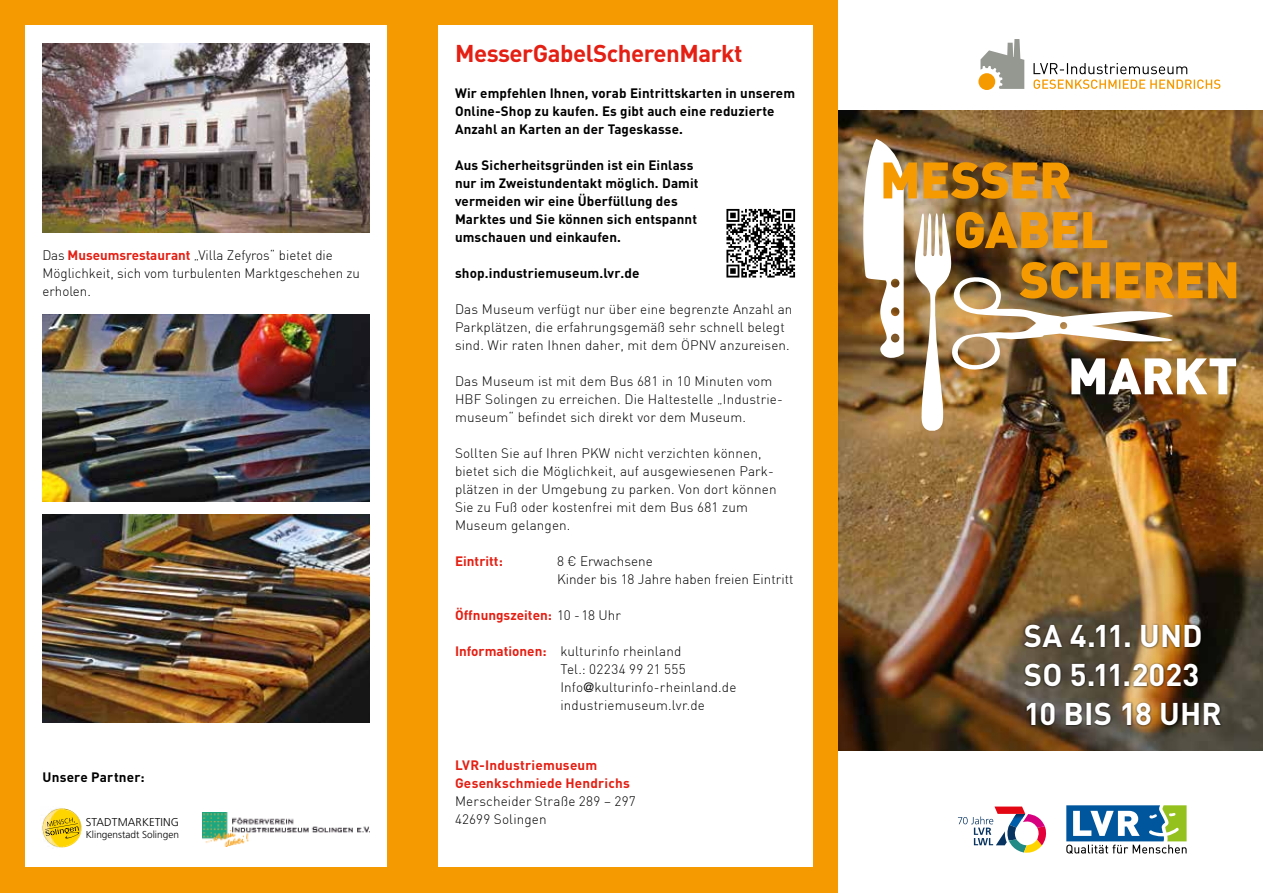
<style>
.page{position:relative;width:1263px;height:893px;background:#fff}
.page>*{position:absolute;margin:0;border:0;box-sizing:border-box;transform-origin:0 0}
.t1{font:700 31.05px/38.8px "DINOT";color:#fff}
.t2{font:700 24px "DINOT";letter-spacing:-.02em;color:#e41f13}
.t3{font:300 13.5px/18px "DIN";letter-spacing:.01em;color:#000}
.t4{font:700 13.5px/18px "DINOT";letter-spacing:.01em;color:#000}
.t5{font:700 13.5px/18px "DINOT";letter-spacing:.01em;color:#e41f13}
.t6{font:700 13.5px "DIN";letter-spacing:.01em;color:#000}
.t7{font:300 11.4px "Frutiger";letter-spacing:.01em;color:#000}
.t8{font:300 10.05px "Frutiger";color:#000}
.s1{font-family:"DINOT";font-weight:700;color:#e41f13}
.s2{font-family:"DIN";font-weight:300;color:#000}
.s3{font-family:"Frutiger"}
</style>
<div class="page">
<img style="left:838px;top:111px;width:425px;height:640px">
<svg style="left:978px;top:73px;width:17px;height:17px"></svg>
<svg style="left:980px;top:39px;width:44px;height:50px"></svg>
<svg style="left:1033px;top:63px;width:187px;height:26px"></svg>
<svg style="left:1186px;top:805px;width:1px;height:49px"></svg>
<svg style="left:1066px;top:805px;width:120px;height:49px"></svg>
<div style="left:0;top:0;width:838px;height:893px;background:#f59a00"></div>
<div style="left:438px;top:26px;width:374px;height:841px;background:#fff"></div>
<div style="left:26px;top:26px;width:361px;height:841px;background:#fff"></div>
<img style="left:43px;top:314px;width:327px;height:188px">
<img style="left:43px;top:44px;width:327px;height:189px">
<img style="left:43px;top:514px;width:327px;height:209px">
<img style="left:202px;top:813px;width:168px;height:33px">
<svg style="left:42px;top:808px;width:40px;height:40px"></svg>
<div style="left:1022px;top:623px;width:201px;height:105px;background:#000;opacity:.75"></div>
<img style="left:863px;top:139px;width:373px;height:292px">
<svg style="left:958px;top:806px;width:89px;height:47px"></svg>
<div style="left:725px;top:207px;width:72px;height:72px;background:linear-gradient(to bottom,#f2f2f2,#f6f6f6)"></div>
<svg style="left:726px;top:209px;width:69px;height:69px"></svg>
<p class="t3" style="left:43px;top:246px;width:319px">Das <span class="s1">Museumsrestaurant</span> „Villa Zefyros“ bietet die<br>Möglichkeit, sich vom turbulenten Marktgeschehen zu erholen.</p>
<p class="t4" style="left:43px;top:767px;width:104px">Unsere Partner:</p>
<p class="t7" style="left:86px;top:815px;width:95px">STADTMARKETING</p>
<p class="t8" style="left:86px;top:828px;width:95px">Klingenstadt Solingen</p>
<h2 class="t2" style="left:455px;top:37px;width:289px">MesserGabelScherenMarkt</h2>
<p class="t4" style="left:455px;top:83px;width:342px">Wir empfehlen Ihnen, vorab Eintrittskarten in unserem<br>Online-Shop zu kaufen. Es gibt auch eine reduzierte<br>Anzahl an Karten an der Tageskasse.</p>
<p class="t4" style="left:455px;top:155px;width:245px">Aus Sicherheitsgründen ist ein Einlass nur im Zweistundentakt möglich. Damit vermeiden wir eine Überfüllung des Marktes und Sie können sich entspannt umschauen und einkaufen.</p>
<p class="t6" style="left:455px;top:264px;width:186px">shop.industriemuseum.lvr.de</p>
<p class="t3" style="left:455px;top:300px;width:339px">Das Museum verfügt nur über eine begrenzte Anzahl an<br>Parkplätzen, die erfahrungsgemäß sehr schnell belegt sind. Wir raten Ihnen daher, mit dem ÖPNV anzureisen.</p>
<p class="t3" style="left:455px;top:372px;width:329px">Das Museum ist mit dem Bus 681 in 10 Minuten vom<br>HBF Solingen zu erreichen. Die Haltestelle „Industrie&shy;museum“ befindet sich direkt vor dem Museum.</p>
<p class="t3" style="left:455px;top:444px;width:323px">Sollten Sie auf Ihren PKW nicht verzichten können, bietet sich die Möglichkeit, auf ausgewiesenen Park&shy;plätzen in der Umgebung zu parken. Von dort können Sie zu Fuß oder kostenfrei mit dem Bus 681 zum Museum gelangen.</p>
<p class="t5" style="left:455px;top:551px;width:49px">Eintritt:</p>
<p class="t3" style="left:557px;top:552px;width:238px">8 € Erwachsene<br>Kinder bis 18 Jahre haben freien Eintritt</p>
<p class="t5" style="left:455px;top:605px;width:168px">Öffnungszeiten: <span class="s2">10 -18 Uhr</span></p>
<p class="t3" style="left:560px;top:642px;width:177px;text-indent:-105px"><span class="s1">Informationen:</span> kulturinfo rheinland<br>Tel.: 02234 99 21 555<br>Info<span class="s3">@</span>kulturinfo-rheinland.de industriemuseum.lvr.de</p>
<p class="t5" style="left:455px;top:756px;width:176px">LVR-Industriemuseum<br>Gesenkschmiede Hendrichs</p>
<p class="t3" style="left:455px;top:792px;width:182px">Merscheider Straße 289 – 297<br>42699 Solingen</p>
<h1 class="t1" style="left:1024px;top:616px;width:199px">SA 4.11. UND<br>SO 5.11.2023<br>10 BIS 18 UHR</h1>
</div>
